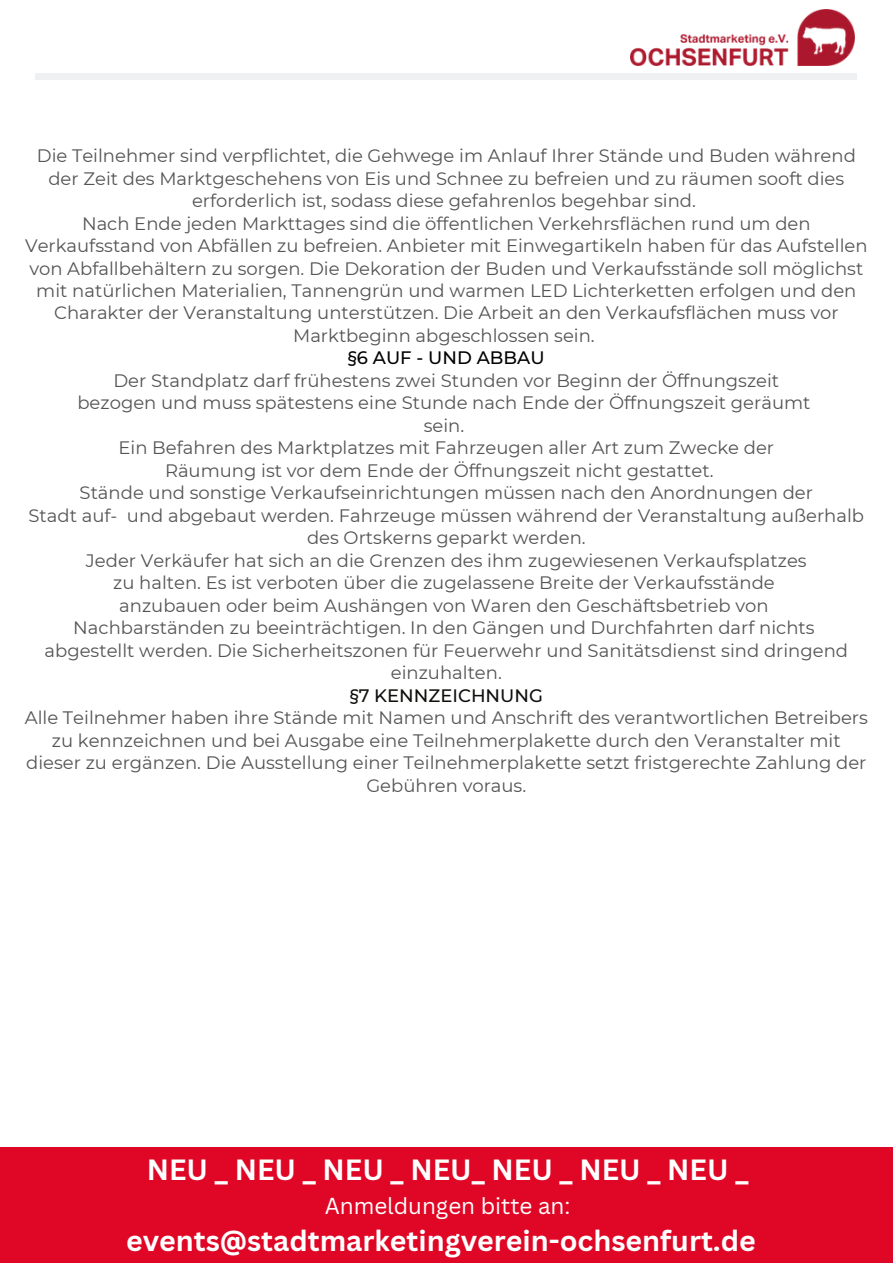
<style>
.page{position:relative;width:893px;height:1264px;background:#fff}
.page>*{position:absolute;margin:0;border:0;box-sizing:border-box;transform-origin:0 0}
.t1{font:700 28.5px "Canva Sans";color:#fff}
.t2{font:22.5px "Canva Sans";color:#fff}
.t3{font:18px/22.5px "Montserrat";color:#545454;text-align:center}
.t4{font:500 18px "Montserrat";color:#100f0d}
.t5{font:500 18px "Montserrat";color:#000}
</style>
<div class="page">
<div style="left:36px;top:73px;width:820px;height:7px;background:#eef0f2"></div>
<img style="left:630px;top:9px;width:224px;height:56px">
<div style="left:0;top:1146px;width:892px;height:116px;background:#df0725"></div>
<p class="t3" style="left:37px;top:144px;width:820px">Die Teilnehmer sind verpflichtet, die Gehwege im Anlauf Ihrer Stände und Buden während der Zeit des Marktgeschehens von Eis und Schnee zu befreien und zu räumen sooft dies erforderlich ist, sodass diese gefahrenlos begehbar sind.</p>
<p class="t3" style="left:25px;top:212px;width:843px">Nach Ende jeden Markttages sind die öffentlichen Verkehrsflächen rund um den Verkaufsstand von Abfällen zu befreien. Anbieter mit Einwegartikeln haben für das Aufstellen von Abfallbehältern zu sorgen. Die Dekoration der Buden und Verkaufsstände soll möglichst mit natürlichen Materialien, Tannengrün und warmen LED Lichterketten erfolgen und den Charakter der Veranstaltung unterstützen. Die Arbeit an den Verkaufsflächen muss vor Marktbeginn abgeschlossen sein.</p>
<p class="t5" style="left:348px;top:347px;width:198px">§6 AUF - UND ABBAU</p>
<p class="t3" style="left:113px;top:369px;width:667px">Der Standplatz darf frühestens zwei Stunden vor Beginn der Öffnungszeit</p>
<p class="t3" style="left:77px;top:392px;width:734px">bezogen und muss spätestens eine Stunde nach Ende der Öffnungszeit geräumt</p>
<p class="t3" style="left:423px;top:414px;width:42px">sein.</p>
<p class="t3" style="left:118px;top:437px;width:657px">Ein Befahren des Marktplatzes mit Fahrzeugen aller Art zum Zwecke der</p>
<p class="t3" style="left:165px;top:459px;width:550px">Räumung ist vor dem Ende der Öffnungszeit nicht gestattet.</p>
<p class="t3" style="left:80px;top:481px;width:734px">Stände und sonstige Verkaufseinrichtungen müssen nach den Anordnungen der</p>
<p class="t3" style="left:29px;top:504px;width:836px">Stadt auf- und abgebaut werden. Fahrzeuge müssen während der Veranstaltung außerhalb des Ortskerns geparkt werden.</p>
<p class="t3" style="left:86px;top:549px;width:722px">Jeder Verkäufer hat sich an die Grenzen des ihm zugewiesenen Verkaufsplatzes</p>
<p class="t3" style="left:113px;top:571px;width:663px">zu halten. Es ist verboten über die zugelassene Breite der Verkaufsstände</p>
<p class="t3" style="left:119px;top:594px;width:650px">anzubauen oder beim Aushängen von Waren den Geschäftsbetrieb von</p>
<p class="t3" style="left:73px;top:616px;width:742px">Nachbarständen zu beeinträchtigen. In den Gängen und Durchfahrten darf nichts</p>
<p class="t3" style="left:45px;top:639px;width:804px">abgestellt werden. Die Sicherheitszonen für Feuerwehr und Sanitätsdienst sind dringend einzuhalten.</p>
<p class="t4" style="left:350px;top:684px;width:195px">§7 KENNZEICHNUNG</p>
<p class="t3" style="left:25px;top:706px;width:844px">Alle Teilnehmer haben ihre Stände mit Namen und Anschrift des verantwortlichen Betreibers zu kennzeichnen und bei Ausgabe eine Teilnehmerplakette durch den Veranstalter mit dieser zu ergänzen. Die Ausstellung einer Teilnehmerplakette setzt fristgerechte Zahlung der Gebühren voraus.</p>
<p class="t1" style="left:147px;top:1149px;width:603px">NEU _ NEU _ NEU _ NEU_ NEU _ NEU _ NEU _</p>
<p class="t2" style="left:324px;top:1189px;width:247px">Anmeldungen bitte an:</p>
<p class="t1" style="left:126px;top:1220px;width:631px">events@stadtmarketingverein-ochsenfurt.de</p>
</div>
